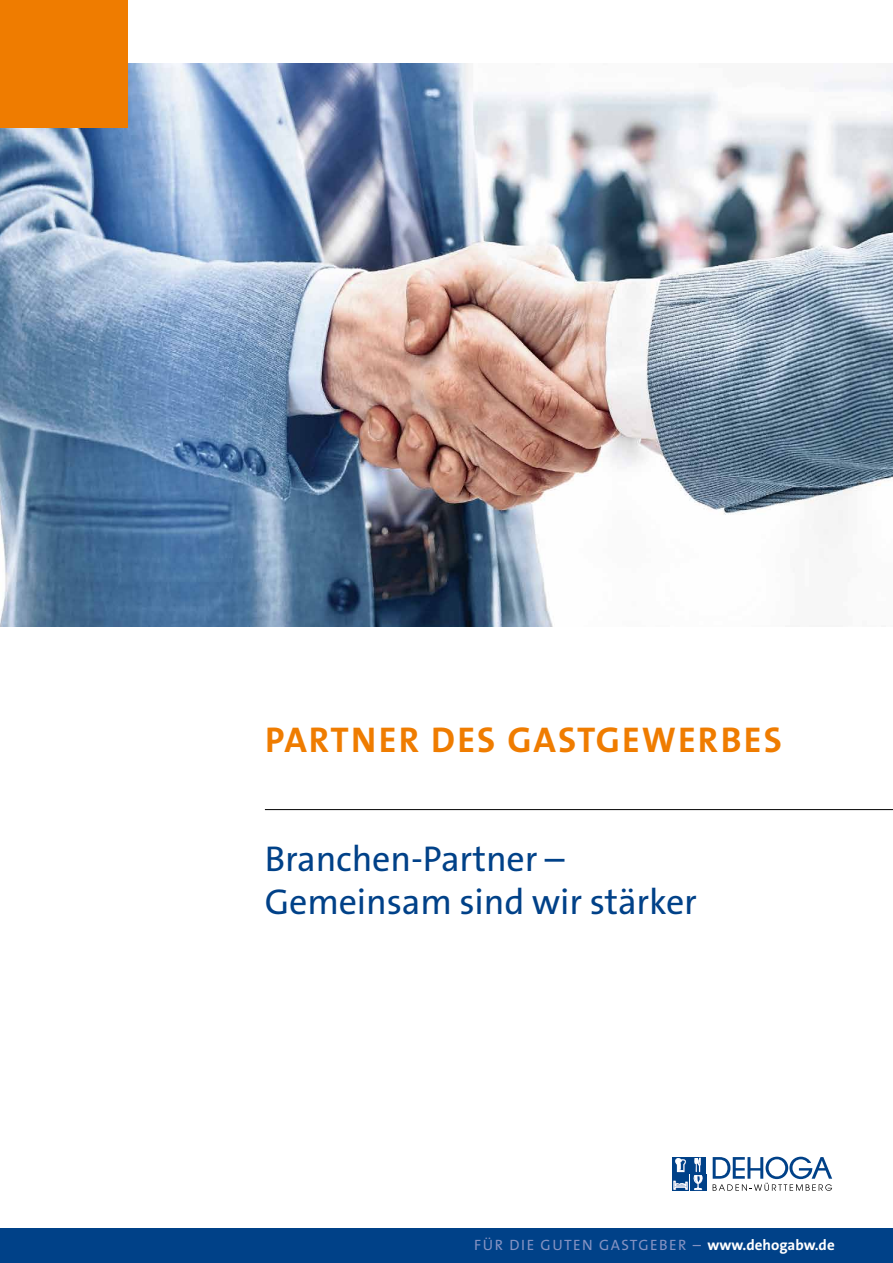
<style>
.page{position:relative;width:893px;height:1263px;background:#fff}
.page>*{position:absolute;margin:0;border:0;box-sizing:border-box;transform-origin:0 0}
.t1{font:36px/43.2px "The Sans Os F";letter-spacing:-.005em;color:#004188}
.t2{font:700 36px "The Sans Os F";letter-spacing:.06em;color:#ef7c00}
.t3{font:15px "The Sans Os F";letter-spacing:.1em;color:#8492c2}
.s1{font-weight:700;color:#fff}
</style>
<div class="page">
<div style="left:0;top:1229px;width:893px;height:34px;background:#004188"></div>
<hr style="left:265px;top:809px;width:628px;height:1px;background:#000">
<div style="left:672px;top:1157px;width:17px;height:16px;background:#004188"></div>
<div style="left:690px;top:1157px;width:16px;height:16px;background:#004188"></div>
<div style="left:672px;top:1174px;width:17px;height:17px;background:#004188"></div>
<svg style="left:673px;top:1181px;width:15px;height:9px"></svg>
<div style="left:690px;top:1174px;width:16px;height:17px;background:#004188"></div>
<svg style="left:675px;top:1158px;width:11px;height:14px"></svg>
<svg style="left:694px;top:1157px;width:9px;height:33px"></svg>
<svg style="left:713px;top:1157px;width:119px;height:34px"></svg>
<img style="left:0;top:64px;width:893px;height:562px">
<div style="left:0;top:0;width:128px;height:127px;background:#ef7c00"></div>
<p class="t2" style="left:265px;top:717px;width:518px">PARTNER DES GASTGEWERBES</p>
<p class="t1" style="left:265px;top:837px;width:433px">Branchen-Partner –<br>Gemeinsam sind wir stärker</p>
<p class="t3" style="left:474px;top:1235px;width:362px">FÜR DIE GUTEN GASTGEBER – <span class="s1">www.dehogabw.de</span></p>
</div>
